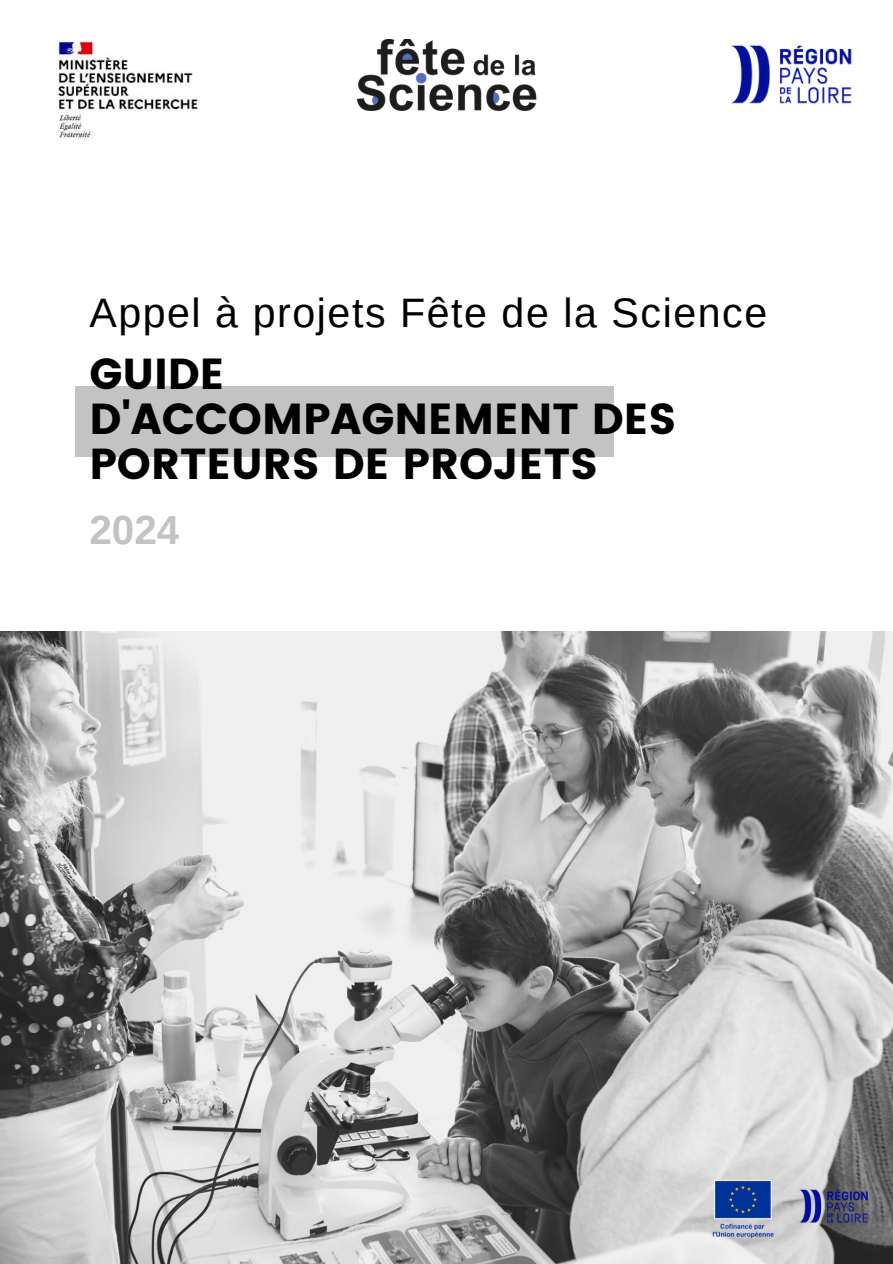
<style>
.page{position:relative;width:893px;height:1264px;background:#fff}
.page>*{position:absolute;margin:0;border:0;box-sizing:border-box;transform-origin:0 0}
.t1{font:43.35px/44.8px "Poppins";color:#000}
.t2{font:41.1px "Arimo";letter-spacing:.04em;color:#000}
.t3{font:700 40.5px "Arimo";color:#c3c3c3}
</style>
<div class="page">
<img style="left:0;top:631px;width:892px;height:632px">
<div style="left:75px;top:386px;width:539px;height:70px;background:#c3c3c3"></div>
<img style="left:58px;top:41px;width:140px;height:98px">
<img style="left:357px;top:39px;width:179px;height:71px">
<img style="left:702px;top:1139px;width:179px;height:124px">
<img style="left:731px;top:45px;width:121px;height:59px">
<p class="t2" style="left:89px;top:289px;width:679px">Appel à projets Fête de la Science</p>
<p class="t1" style="left:89px;top:351px;width:588px">GUIDE<br>D'ACCOMPAGNEMENT DES<br>PORTEURS DE PROJETS</p>
<p class="t3" style="left:89px;top:507px;width:92px">2024</p>
</div>
